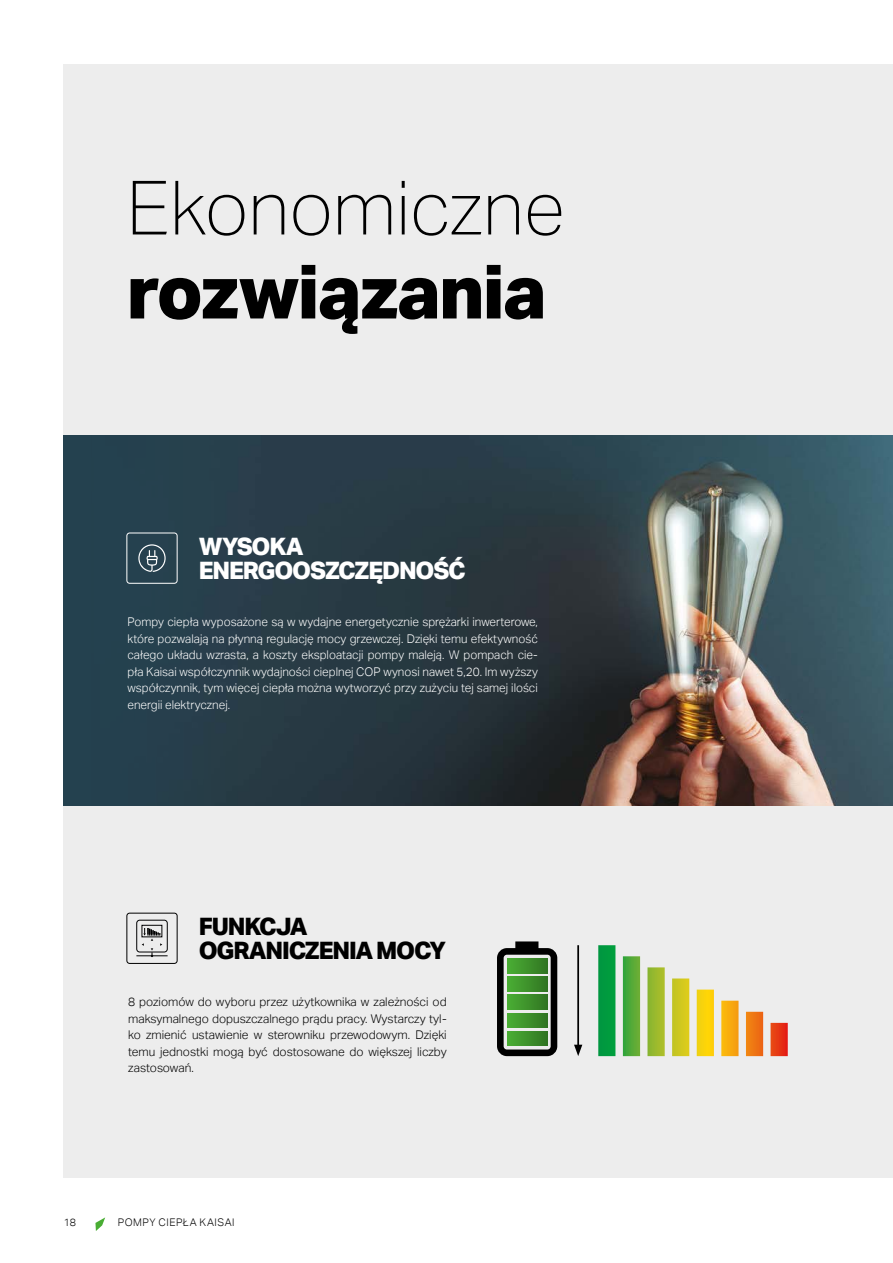
<style>
.page{position:relative;width:893px;height:1263px;background:#fff}
.page>*{position:absolute;margin:0;border:0;box-sizing:border-box;transform-origin:0 0}
.t1{font:100 75px "Aktiv Grotesk";color:#000}
.t2{font:800 75px "Aktiv Grotesk";letter-spacing:-.025em;color:#000}
.t3{font:800 24px/24px "Aktiv Grotesk";letter-spacing:-.05em;color:#fff}
.t4{font:800 24px/24px "Aktiv Grotesk";letter-spacing:-.05em;color:#000}
.t5{font:300 12px/16.5px "Aktiv Grotesk";color:#fff;text-align:justify}
.t6{font:300 12px/16.5px "Aktiv Grotesk";color:#000;text-align:justify}
.t7{font:300 10.5px "Aktiv Grotesk";letter-spacing:.05em;color:#000}
</style>
<div class="page">
<svg style="left:95px;top:1217px;width:10px;height:14px"></svg>
<div style="left:64px;top:64px;width:829px;height:372px;background:#ededed"></div>
<div style="left:64px;top:436px;width:829px;height:370px;background:#24414f"></div>
<img style="left:128px;top:436px;width:764px;height:370px">
<div style="left:64px;top:806px;width:829px;height:372px;background:#ededed"></div>
<div style="left:126px;top:913px;width:52px;height:51px;border:1px solid #000;border-radius:3px"></div>
<svg style="left:137px;top:920px;width:30px;height:32px"></svg>
<div style="left:136px;top:920px;width:32px;height:32px;border:1px solid #020203;border-radius:3px"></div>
<div style="left:142px;top:925px;width:20px;height:12px;background:#ededed;border:1px solid #020203"></div>
<hr style="left:136px;top:955px;width:32px;height:1px;background:#020203">
<svg style="left:142px;top:928px;width:20px;height:29px"></svg>
<svg style="left:497px;top:941px;width:60px;height:115px"></svg>
<svg style="left:598px;top:945px;width:190px;height:111px"></svg>
<hr style="left:577px;top:945px;width:2px;height:102px;background:#000">
<svg style="left:574px;top:1045px;width:8px;height:11px"></svg>
<img style="left:892px;top:435px;width:1px;height:371px">
<div style="left:126px;top:533px;width:52px;height:51px;border:1px solid #fff;border-radius:3px"></div>
<svg style="left:138px;top:544px;width:28px;height:28px"></svg>
<h1 class="t1" style="left:126px;top:166px;width:440px">Ekonomiczne</h1>
<h1 class="t2" style="left:126px;top:249px;width:422px">rozwiązania</h1>
<h2 class="t3" style="left:199px;top:534px;width:268px">WYSOKA<br>ENERGOOSZCZĘDNOŚĆ</h2>
<p class="t5" style="left:127px;top:614px;width:412px">Pompy ciepła wyposażone są w wydajne energetycznie sprężarki inwerterowe, które pozwalają na płynną regulację mocy grzewczej. Dzięki temu efektywność całego układu wzrasta, a koszty eksploatacji pompy maleją. W pompach cie&shy;pła Kaisai współczynnik wydajności cieplnej COP wynosi nawet 5,20. Im wyższy współczynnik, tym więcej ciepła można wytworzyć przy zużyciu tej samej ilości energii elektrycznej.</p>
<h2 class="t4" style="left:199px;top:914px;width:249px">FUNKCJA<br>OGRANICZENIA MOCY</h2>
<p class="t6" style="left:128px;top:994px;width:320px">8 poziomów do wyboru przez użytkownika w zależności od maksymalnego dopuszczalnego prądu pracy. Wystarczy tyl&shy;ko zmienić ustawienie w sterowniku przewodowym. Dzięki temu jednostki mogą być dostosowane do większej liczby zastosowań.</p>
<p class="t7" style="left:64px;top:1216px;width:14px">18</p>
<p class="t7" style="left:118px;top:1216px;width:118px">POMPY CIEPŁA KAISAI</p>
</div>
